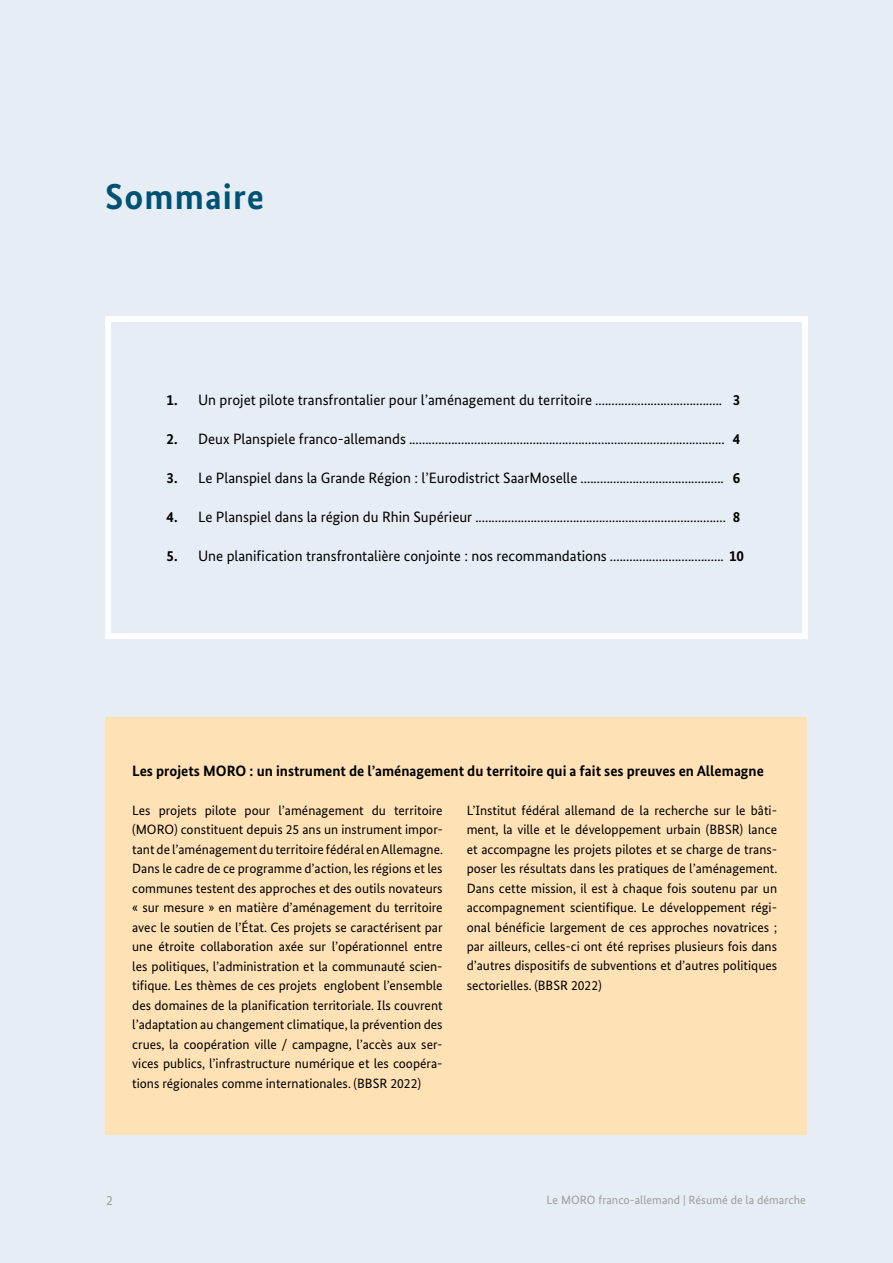
<style>
.page{position:relative;width:893px;height:1263px;background:#e6edf4}
.page>*{position:absolute;margin:0;border:0;box-sizing:border-box;transform-origin:0 0}
.t1{font:700 36px "Bundes Sans";letter-spacing:.03em;color:#005275}
.t2{font:15px "Bundes Sans";color:#000}
.t3{font:700 15px "Bundes Sans";color:#000}
.t4{font:13.5px/19.5px "Bundes Sans";color:#000;text-align:justify}
.t5{font:13.5px "Bundes Sans";color:#9d9d9c}
.t6{font:12px "Bundes Sans";letter-spacing:.005em;color:#9d9d9c}
.s1{font-weight:700}
</style>
<div class="page">
<div style="left:105px;top:717px;width:702px;height:418px;background:#fee1b5"></div>
<div style="left:105px;top:316px;width:703px;height:323px;border:6px solid #fff"></div>
<h1 class="t1" style="left:105px;top:175px;width:160px">Sommaire</h1>
<p class="t2" style="left:167px;top:391px;width:557px"><span class="s1">1.</span> Un projet pilote transfrontalier pour l’aménagement du territoire .......................................</p>
<p class="t2" style="left:167px;top:430px;width:560px"><span class="s1">2.</span> Deux Planspiele franco-allemands .................................................................................................</p>
<p class="t2" style="left:167px;top:469px;width:559px"><span class="s1">3.</span> Le Planspiel dans la Grande Région : l’Eurodistrict SaarMoselle ............................................</p>
<p class="t2" style="left:167px;top:508px;width:575px"><span class="s1">4.</span> Le Planspiel dans la région du Rhin Supérieur ............................................................................. <span class="s1">8</span></p>
<p class="t2" style="left:167px;top:547px;width:579px"><span class="s1">5.</span> Une planification transfrontalière conjointe : nos recommandations ................................... <span class="s1">10</span></p>
<p class="t3" style="left:733px;top:391px;width:9px">3</p>
<p class="t3" style="left:733px;top:430px;width:9px">4</p>
<p class="t3" style="left:733px;top:469px;width:9px">6</p>
<p class="t3" style="left:132px;top:761px;width:633px">Les projets MORO : un instrument de l’aménagement du territoire qui a fait ses preuves en Allemagne</p>
<p class="t4" style="left:132px;top:800px;width:312px">Les projets pilote pour l’aménagement du territoire (MORO) constituent depuis 25 ans un instrument impor&shy;tant de l’aménagement du territoire fédéral en Allemagne.<br>Dans le cadre de ce programme d’action, les régions et les communes testent des approches et des outils novateurs « sur mesure » en matière d’aménagement du territoire avec le soutien de l’État. Ces projets se caractérisent par une étroite collaboration axée sur l’opérationnel entre les politiques, l’administration et la communauté scien&shy;tifique. Les thèmes de ces projets englobent l’ensemble des domaines de la planification territoriale. Ils couvrent l’adaptation au changement climatique, la prévention des crues, la coopération ville / campagne, l’accès aux ser&shy;vices publics, l’infrastructure numérique et les coopéra&shy;tions régionales comme internationales. (BBSR 2022)</p>
<p class="t4" style="left:467px;top:800px;width:312px">L’Institut fédéral allemand de la recherche sur le bâti&shy;ment, la ville et le développement urbain (BBSR) lance et accompagne les projets pilotes et se charge de trans&shy;poser les résultats dans les pratiques de l’aménagement.<br>Dans cette mission, il est à chaque fois soutenu par un accompagnement scientifique. Le développement régi&shy;onal bénéficie largement de ces approches novatrices ; par ailleurs, celles-ci ont été reprises plusieurs fois dans d’autres dispositifs de subventions et d’autres politiques sectorielles. (BBSR 2022)</p>
<p class="t5" style="left:106px;top:1192px;width:8px">2</p>
<p class="t6" style="left:547px;top:1193px;width:261px">Le MORO franco-allemand | Résumé de la démarche</p>
</div>
